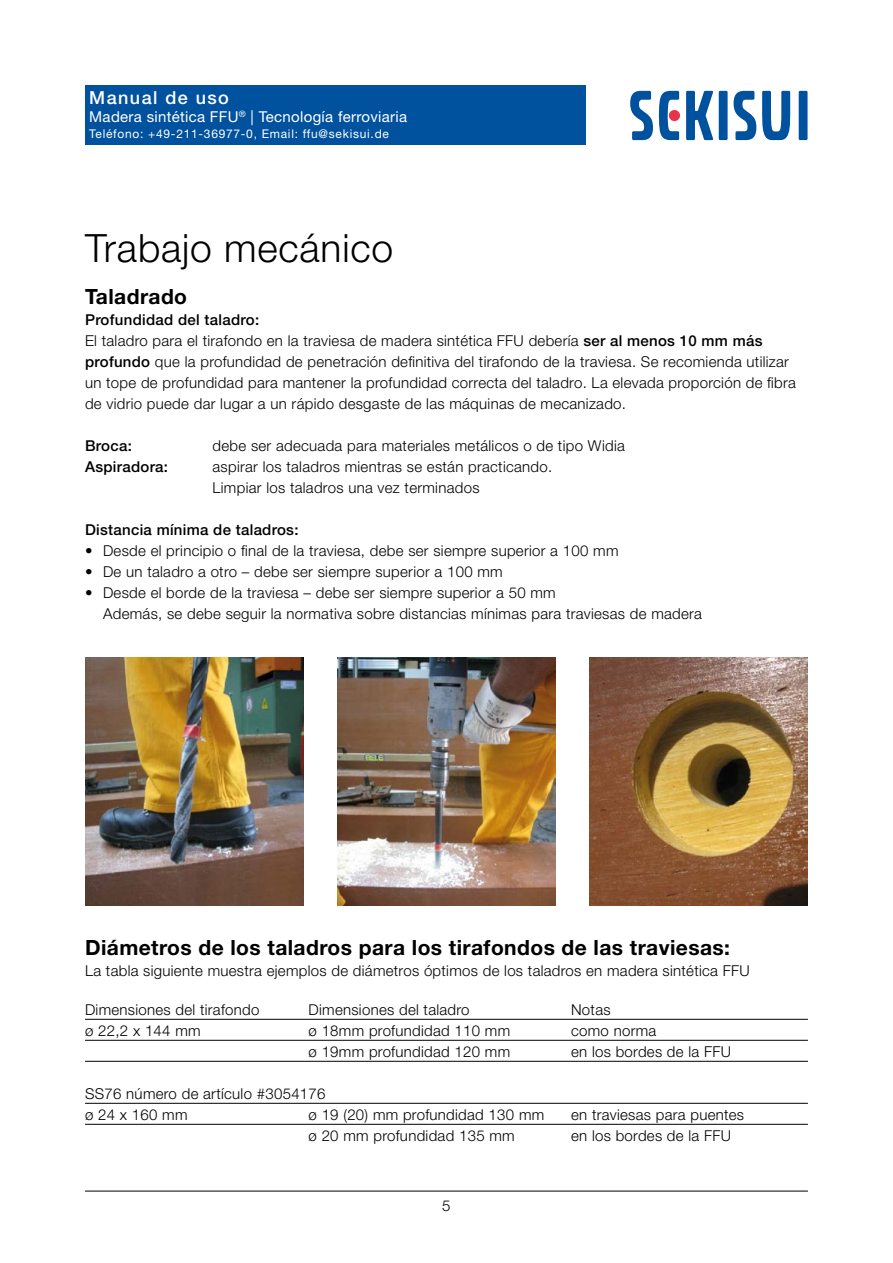
<style>
.page{position:relative;width:893px;height:1263px;background:#fff}
.page>*{position:absolute;margin:0;border:0;box-sizing:border-box;transform-origin:0 0}
.t1{font:300 39px "Helvetica Neue LT Std";letter-spacing:.02em;color:#000}
.t2{font:700 21px "Helvetica Neue LT Std";letter-spacing:.02em;color:#000}
.t3{font:500 18px "Helvetica Neue LT Std";letter-spacing:.08em;color:#fff}
.t4{font:300 15px/21px "Helvetica Neue LT Std";letter-spacing:.02em;color:#000}
.t5{font:500 15px "Helvetica Neue LT Std";letter-spacing:.02em;color:#000}
.t6{font:15px "Helvetica Neue LT Std";letter-spacing:.02em;color:#fff}
.t7{font:12px "Helvetica Neue LT Std";letter-spacing:.06em;color:#fff}
.s1{font-weight:500}
</style>
<div class="page">
<hr style="left:85px;top:1019px;width:723px;height:1px;background:#000">
<hr style="left:85px;top:1040px;width:723px;height:1px;background:#000">
<hr style="left:85px;top:1061px;width:723px;height:1px;background:#000">
<hr style="left:85px;top:1103px;width:723px;height:1px;background:#000">
<hr style="left:85px;top:1124px;width:723px;height:1px;background:#000">
<div style="left:719px;top:91px;width:9px;height:49px;background:#00519e"></div>
<div style="left:799px;top:91px;width:8px;height:49px;background:#00519e"></div>
<svg style="left:630px;top:91px;width:23px;height:49px"></svg>
<svg style="left:734px;top:91px;width:22px;height:49px"></svg>
<svg style="left:762px;top:91px;width:28px;height:49px"></svg>
<svg style="left:686px;top:91px;width:27px;height:49px"></svg>
<svg style="left:659px;top:91px;width:20px;height:49px"></svg>
<div style="left:669px;top:110px;width:11px;height:11px;background:#e5344b;border-radius:50%"></div>
<div style="left:85px;top:85px;width:500px;height:60px;background:#00519e"></div>
<img style="left:85px;top:657px;width:219px;height:249px">
<img style="left:337px;top:657px;width:219px;height:249px">
<img style="left:589px;top:657px;width:219px;height:249px">
<hr style="left:85px;top:1191px;width:723px;height:1px;background:#000">
<p class="t3" style="left:89px;top:87px;width:141px">Manual de uso</p>
<p class="t6" style="left:89px;top:108px;width:319px">Madera sintética FFU<sup>®</sup> | Tecnología ferroviaria</p>
<p class="t7" style="left:89px;top:127px;width:301px">Teléfono: +49-211-36977-0, Email: ffu@sekisui.de</p>
<h1 class="t1" style="left:85px;top:224px;width:309px">Trabajo mecánico</h1>
<h2 class="t2" style="left:85px;top:283px;width:104px">Taladrado</h2>
<p class="t4" style="left:85px;top:309px;width:712px"><span class="s1">Profundidad del taladro:<br></span>El taladro para el tirafondo en la traviesa de madera sintética FFU debería <span class="s1">ser al menos 10 mm más profundo</span> que la profundidad de penetración definitiva del tirafondo de la traviesa. Se recomienda utilizar un tope de profundidad para mantener la profundidad correcta del taladro. La elevada proporción de fibra de vidrio puede dar lugar a un rápido desgaste de las máquinas de mecanizado.</p>
<p class="t5" style="left:85px;top:436px;width:48px">Broca:</p>
<p class="t4" style="left:213px;top:435px;width:414px">debe ser adecuada para materiales metálicos o de tipo Widia</p>
<p class="t5" style="left:85px;top:457px;width:85px">Aspiradora:</p>
<p class="t4" style="left:213px;top:456px;width:341px">aspirar los taladros mientras se están practicando.<br>Limpiar los taladros una vez terminados</p>
<p class="t5" style="left:85px;top:520px;width:215px">Distancia mínima de taladros:</p>
<p class="t4" style="left:85px;top:540px;width:535px">• Desde el principio o final de la traviesa, debe ser siempre superior a 100 mm</p>
<p class="t4" style="left:85px;top:561px;width:419px">• De un taladro a otro – debe ser siempre superior a 100 mm</p>
<p class="t4" style="left:103px;top:582px;width:600px;text-indent:-18px">• Desde el borde de la traviesa – debe ser siempre superior a 50 mm<br>Además, se debe seguir la normativa sobre distancias mínimas para traviesas de madera</p>
<h2 class="t2" style="left:85px;top:934px;width:647px">Diámetros de los taladros para los tirafondos de las traviesas:</h2>
<p class="t4" style="left:85px;top:960px;width:666px">La tabla siguiente muestra ejemplos de diámetros óptimos de los taladros en madera sintética FFU</p>
<p class="t4" style="left:85px;top:998px;width:176px">Dimensiones del tirafondo</p>
<p class="t4" style="left:309px;top:998px;width:163px">Dimensiones del taladro</p>
<p class="t4" style="left:571px;top:998px;width:41px">Notas</p>
<p class="t4" style="left:85px;top:1019px;width:117px">ø 22,2 x 144 mm</p>
<p class="t4" style="left:309px;top:1019px;width:203px">ø 18mm profundidad 110 mm</p>
<p class="t4" style="left:571px;top:1019px;width:87px">como norma</p>
<p class="t4" style="left:309px;top:1040px;width:203px">ø 19mm profundidad 120 mm</p>
<p class="t4" style="left:571px;top:1040px;width:161px">en los bordes de la FFU</p>
<p class="t4" style="left:85px;top:1082px;width:242px">SS76 número de artículo #3054176 ø 24 x 160 mm</p>
<p class="t4" style="left:309px;top:1103px;width:237px">ø 19 (20) mm profundidad 130 mm</p>
<p class="t4" style="left:571px;top:1103px;width:175px">en traviesas para puentes</p>
<p class="t4" style="left:309px;top:1124px;width:208px">ø 20 mm profundidad 135 mm</p>
<p class="t4" style="left:571px;top:1124px;width:161px">en los bordes de la FFU</p>
<p class="t4" style="left:442px;top:1195px;width:10px">5</p>
</div>
